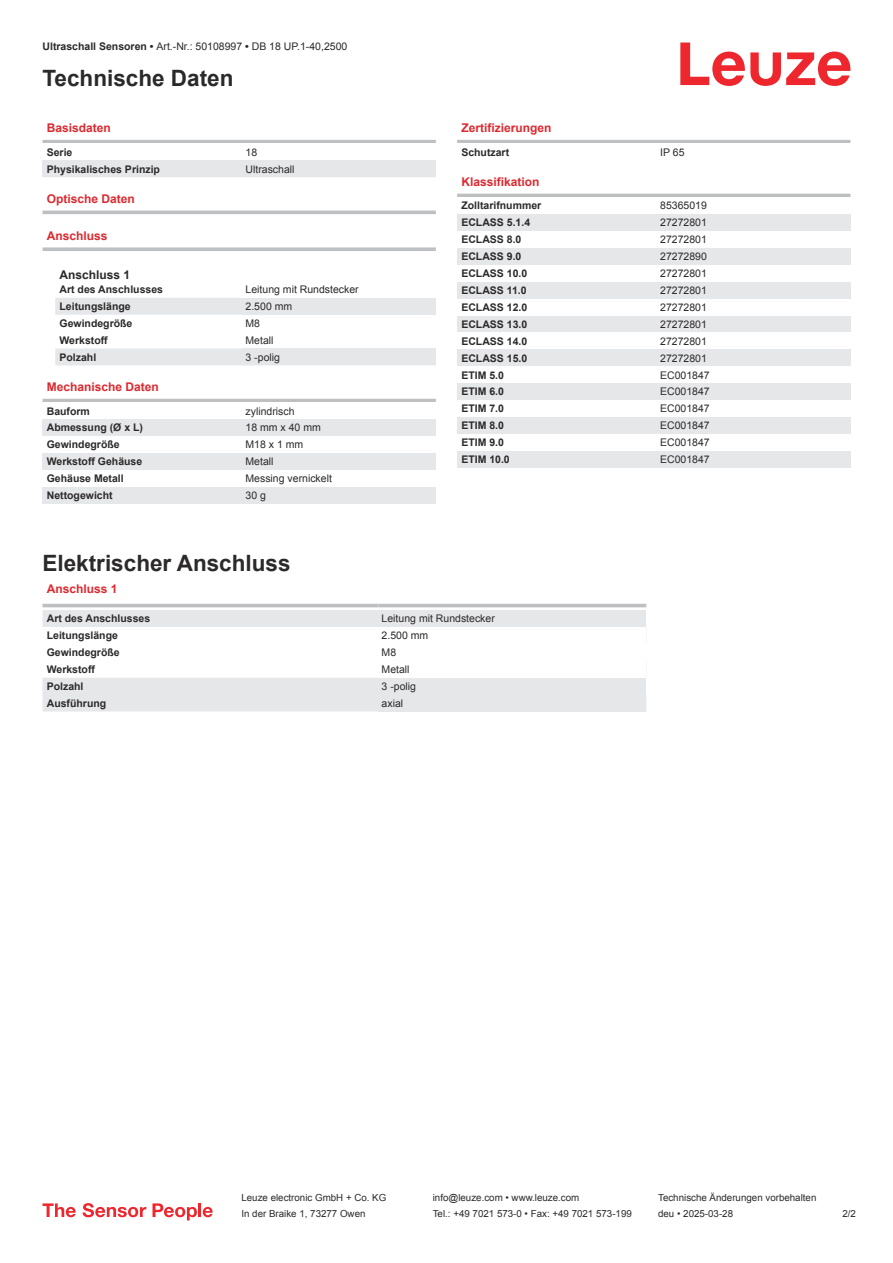
<style>
.page{position:relative;width:893px;height:1263px;background:#fff}
.page>*{position:absolute;margin:0;border:0;box-sizing:border-box;transform-origin:0 0}
.t1{font:700 22.5px "Arial";color:#2b292a}
.t2{font:700 12px "Arial";color:#db2a30}
.t3{font:700 12px "Arial";color:#2b292a}
.t4{font:700 10.5px "Arial";color:#2b292a}
.t5{font:10.5px "Arial";color:#2b292a}
.t6{font:9.75px "Arial";color:#2b292a}
.s1{font-weight:700}
</style>
<div class="page">
<svg style="left:680px;top:43px;width:170px;height:43px"></svg>
<svg style="left:55px;top:298px;width:380px;height:68px"></svg>
<hr style="left:43px;top:140px;width:393px;height:3px;background:#bdbfc1">
<div style="left:43px;top:160px;width:199px;height:17px;background:#e6e7e9"></div>
<div style="left:242px;top:160px;width:194px;height:17px;background:#e6e7e9"></div>
<hr style="left:43px;top:211px;width:393px;height:3px;background:#bdbfc1">
<svg style="left:43px;top:247px;width:393px;height:4px;background:#c4c6c7"></svg>
<div style="left:242px;top:298px;width:194px;height:17px;background:#e6e7e9"></div>
<div style="left:242px;top:315px;width:194px;height:17px;background:#fff"></div>
<div style="left:242px;top:332px;width:194px;height:16px;background:#fff"></div>
<div style="left:242px;top:348px;width:194px;height:17px;background:#e6e7e9"></div>
<hr style="left:43px;top:399px;width:393px;height:3px;background:#bdbfc1">
<div style="left:43px;top:419px;width:199px;height:17px;background:#e6e7e9"></div>
<div style="left:242px;top:419px;width:194px;height:17px;background:#e6e7e9"></div>
<div style="left:43px;top:453px;width:199px;height:17px;background:#e6e7e9"></div>
<div style="left:242px;top:453px;width:194px;height:17px;background:#e6e7e9"></div>
<div style="left:43px;top:487px;width:199px;height:17px;background:#e6e7e9"></div>
<div style="left:242px;top:487px;width:194px;height:17px;background:#e6e7e9"></div>
<svg style="left:43px;top:603px;width:603px;height:5px"></svg>
<svg style="left:43px;top:610px;width:335px;height:101px"></svg>
<hr style="left:43px;top:604px;width:335px;height:3px;background:#bdbfc1">
<hr style="left:378px;top:604px;width:268px;height:3px;background:#bdbfc1">
<div style="left:378px;top:610px;width:268px;height:17px;background:#e6e7e9"></div>
<div style="left:378px;top:678px;width:268px;height:17px;background:#e6e7e9"></div>
<div style="left:378px;top:695px;width:268px;height:16px;background:#e6e7e9"></div>
<hr style="left:457px;top:140px;width:393px;height:3px;background:#bdbfc1">
<hr style="left:457px;top:194px;width:393px;height:3px;background:#bdbfc1">
<div style="left:457px;top:214px;width:200px;height:17px;background:#e6e7e9"></div>
<div style="left:657px;top:214px;width:193px;height:17px;background:#e6e7e9"></div>
<div style="left:457px;top:248px;width:200px;height:17px;background:#e6e7e9"></div>
<div style="left:657px;top:248px;width:193px;height:17px;background:#e6e7e9"></div>
<div style="left:457px;top:282px;width:200px;height:17px;background:#e6e7e9"></div>
<div style="left:657px;top:282px;width:193px;height:17px;background:#e6e7e9"></div>
<div style="left:457px;top:316px;width:200px;height:16px;background:#e6e7e9"></div>
<div style="left:657px;top:316px;width:193px;height:16px;background:#e6e7e9"></div>
<div style="left:457px;top:349px;width:200px;height:17px;background:#e6e7e9"></div>
<div style="left:657px;top:349px;width:193px;height:17px;background:#e6e7e9"></div>
<div style="left:457px;top:383px;width:200px;height:17px;background:#e6e7e9"></div>
<div style="left:657px;top:383px;width:193px;height:17px;background:#e6e7e9"></div>
<div style="left:457px;top:417px;width:200px;height:17px;background:#e6e7e9"></div>
<div style="left:657px;top:417px;width:193px;height:17px;background:#e6e7e9"></div>
<div style="left:457px;top:451px;width:200px;height:17px;background:#e6e7e9"></div>
<div style="left:657px;top:451px;width:193px;height:17px;background:#e6e7e9"></div>
<svg style="left:43px;top:1203px;width:33px;height:14px"></svg>
<svg style="left:83px;top:1203px;width:63px;height:14px"></svg>
<svg style="left:153px;top:1203px;width:44px;height:17px"></svg>
<hr style="left:198px;top:1203px;width:3px;height:14px;background:#ed272d">
<svg style="left:203px;top:1207px;width:10px;height:10px"></svg>
<p class="t5" style="left:43px;top:43px;width:306px"><span class="s1">Ultraschall Sensoren •</span> Art.-Nr.: 50108997 <span class="s1">•</span> DB 18 UP.1-40,2500</p>
<h1 class="t1" style="left:43px;top:69px;width:192px">Technische Daten</h1>
<p class="t2" style="left:47px;top:123px;width:66px">Basisdaten</p>
<p class="t4" style="left:47px;top:148px;width:27px">Serie</p>
<p class="t5" style="left:246px;top:148px;width:13px">18</p>
<p class="t4" style="left:47px;top:165px;width:115px">Physikalisches Prinzip</p>
<p class="t5" style="left:246px;top:165px;width:51px">Ultraschall</p>
<p class="t2" style="left:47px;top:194px;width:90px">Optische Daten</p>
<p class="t2" style="left:47px;top:231px;width:62px">Anschluss</p>
<p class="t3" style="left:60px;top:270px;width:72px">Anschluss 1</p>
<p class="t4" style="left:60px;top:285px;width:105px">Art des Anschlusses</p>
<p class="t5" style="left:246px;top:285px;width:115px">Leitung mit Rundstecker</p>
<p class="t4" style="left:60px;top:302px;width:73px">Leitungslänge</p>
<p class="t5" style="left:246px;top:302px;width:48px">2.500 mm</p>
<p class="t4" style="left:60px;top:319px;width:74px">Gewindegröße</p>
<p class="t5" style="left:246px;top:319px;width:16px">M8</p>
<p class="t4" style="left:60px;top:336px;width:50px">Werkstoff</p>
<p class="t5" style="left:246px;top:336px;width:30px">Metall</p>
<p class="t4" style="left:60px;top:353px;width:38px">Polzahl</p>
<p class="t5" style="left:246px;top:353px;width:36px">3 -polig</p>
<p class="t2" style="left:47px;top:382px;width:114px">Mechanische Daten</p>
<p class="t4" style="left:47px;top:407px;width:45px">Bauform</p>
<p class="t5" style="left:246px;top:407px;width:51px">zylindrisch</p>
<p class="t4" style="left:47px;top:424px;width:98px">Abmessung (Ø x L)</p>
<p class="t5" style="left:246px;top:424px;width:77px">18 mm x 40 mm</p>
<p class="t4" style="left:47px;top:440px;width:74px">Gewindegröße</p>
<p class="t5" style="left:246px;top:441px;width:59px">M18 x 1 mm</p>
<p class="t4" style="left:47px;top:457px;width:97px">Werkstoff Gehäuse</p>
<p class="t5" style="left:246px;top:458px;width:30px">Metall</p>
<p class="t4" style="left:47px;top:474px;width:79px">Gehäuse Metall</p>
<p class="t5" style="left:246px;top:474px;width:88px">Messing vernickelt</p>
<p class="t4" style="left:47px;top:491px;width:67px">Nettogewicht</p>
<p class="t5" style="left:246px;top:491px;width:22px">30 g</p>
<p class="t2" style="left:461px;top:123px;width:92px">Zertifizierungen</p>
<p class="t4" style="left:461px;top:148px;width:49px">Schutzart</p>
<p class="t5" style="left:660px;top:148px;width:26px">IP 65</p>
<p class="t2" style="left:461px;top:177px;width:80px">Klassifikation</p>
<p class="t4" style="left:461px;top:202px;width:81px">Zolltarifnummer</p>
<p class="t5" style="left:660px;top:202px;width:48px">85365019</p>
<p class="t4" style="left:461px;top:218px;width:70px">ECLASS 5.1.4</p>
<p class="t5" style="left:660px;top:219px;width:48px">27272801</p>
<p class="t4" style="left:461px;top:235px;width:62px">ECLASS 8.0</p>
<p class="t5" style="left:660px;top:236px;width:48px">27272801</p>
<p class="t4" style="left:461px;top:252px;width:62px">ECLASS 9.0</p>
<p class="t5" style="left:660px;top:252px;width:48px">27272890</p>
<p class="t4" style="left:461px;top:269px;width:67px">ECLASS 10.0</p>
<p class="t5" style="left:660px;top:269px;width:48px">27272801</p>
<p class="t4" style="left:461px;top:286px;width:67px">ECLASS 11.0</p>
<p class="t5" style="left:660px;top:286px;width:48px">27272801</p>
<p class="t4" style="left:461px;top:303px;width:67px">ECLASS 12.0</p>
<p class="t5" style="left:660px;top:303px;width:48px">27272801</p>
<p class="t4" style="left:461px;top:320px;width:67px">ECLASS 13.0</p>
<p class="t5" style="left:660px;top:320px;width:48px">27272801</p>
<p class="t4" style="left:461px;top:337px;width:67px">ECLASS 14.0</p>
<p class="t5" style="left:660px;top:337px;width:48px">27272801</p>
<p class="t4" style="left:461px;top:354px;width:67px">ECLASS 15.0</p>
<p class="t5" style="left:660px;top:354px;width:48px">27272801</p>
<p class="t4" style="left:461px;top:371px;width:44px">ETIM 5.0</p>
<p class="t5" style="left:660px;top:371px;width:51px">EC001847</p>
<p class="t4" style="left:461px;top:387px;width:44px">ETIM 6.0</p>
<p class="t5" style="left:660px;top:388px;width:51px">EC001847</p>
<p class="t4" style="left:461px;top:404px;width:44px">ETIM 7.0</p>
<p class="t5" style="left:660px;top:405px;width:51px">EC001847</p>
<p class="t4" style="left:461px;top:421px;width:44px">ETIM 8.0</p>
<p class="t5" style="left:660px;top:422px;width:51px">EC001847</p>
<p class="t4" style="left:461px;top:438px;width:44px">ETIM 9.0</p>
<p class="t5" style="left:660px;top:438px;width:51px">EC001847</p>
<p class="t4" style="left:461px;top:455px;width:50px">ETIM 10.0</p>
<p class="t5" style="left:660px;top:455px;width:51px">EC001847</p>
<h1 class="t1" style="left:43px;top:554px;width:250px">Elektrischer Anschluss</h1>
<p class="t2" style="left:47px;top:584px;width:72px">Anschluss 1</p>
<p class="t4" style="left:47px;top:614px;width:105px">Art des Anschlusses</p>
<p class="t5" style="left:382px;top:615px;width:115px">Leitung mit Rundstecker</p>
<p class="t4" style="left:47px;top:631px;width:73px">Leitungslänge</p>
<p class="t5" style="left:382px;top:631px;width:48px">2.500 mm</p>
<p class="t4" style="left:47px;top:648px;width:74px">Gewindegröße</p>
<p class="t5" style="left:382px;top:648px;width:16px">M8</p>
<p class="t4" style="left:47px;top:665px;width:50px">Werkstoff</p>
<p class="t5" style="left:382px;top:665px;width:30px">Metall</p>
<p class="t4" style="left:47px;top:682px;width:38px">Polzahl</p>
<p class="t5" style="left:382px;top:682px;width:36px">3 -polig</p>
<p class="t4" style="left:47px;top:699px;width:61px">Ausführung</p>
<p class="t5" style="left:382px;top:699px;width:23px">axial</p>
<p class="t6" style="left:241px;top:1194px;width:146px">Leuze electronic GmbH + Co. KG</p>
<p class="t6" style="left:433px;top:1194px;width:148px">info@leuze.com • www.leuze.com</p>
<p class="t6" style="left:658px;top:1194px;width:160px">Technische Änderungen vorbehalten</p>
<p class="t6" style="left:241px;top:1210px;width:126px">In der Braike 1, 73277 Owen</p>
<p class="t6" style="left:433px;top:1210px;width:201px">Tel.: +49 7021 573-0 • Fax: +49 7021 573-199</p>
<p class="t6" style="left:658px;top:1210px;width:76px">deu • 2025-03-28</p>
<p class="t6" style="left:842px;top:1210px;width:15px">2 /2</p>
</div>
